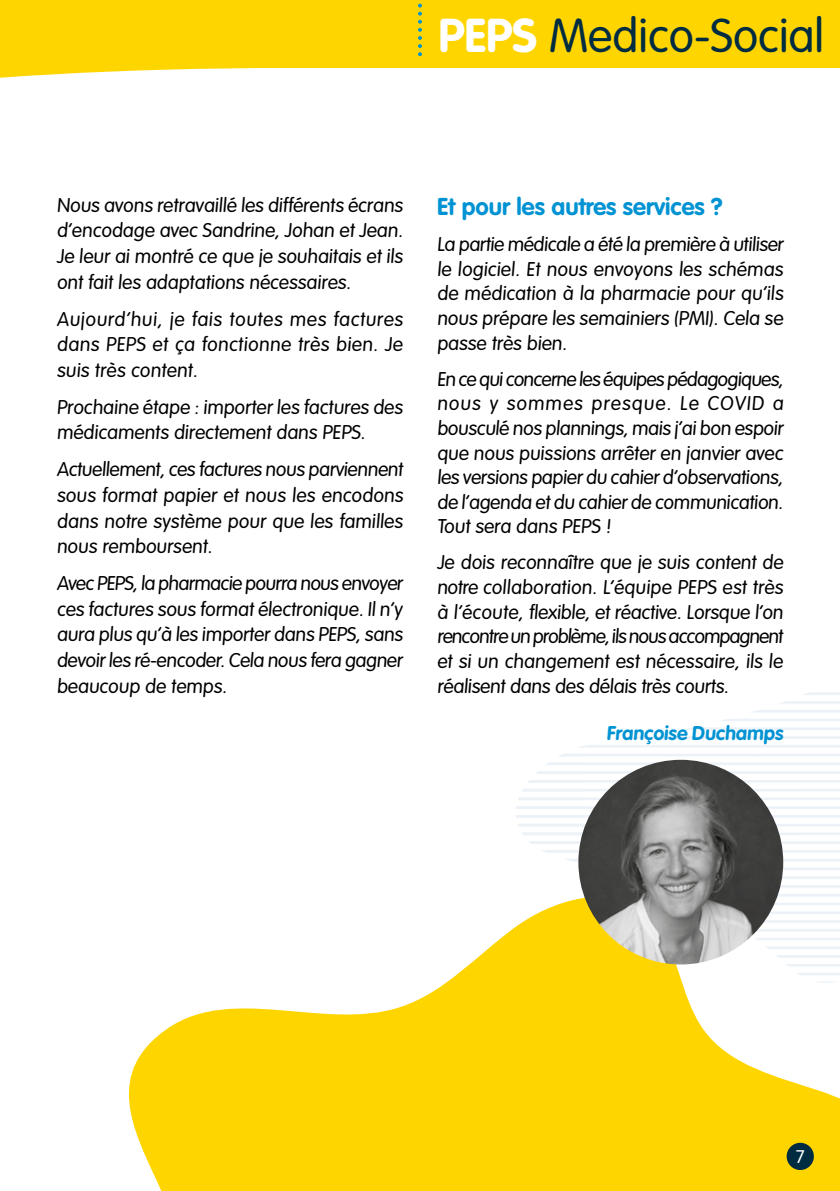
<style>
.page{position:relative;width:840px;height:1191px;background:#fff}
.page>*{position:absolute;margin:0;border:0;box-sizing:border-box;transform-origin:0 0}
.t1{font:300 46.8px "VAG Rounded Std";color:#002c42}
.t2{font:700 24px "VAG Rounded Std";color:#0093d3}
.t3{font:300 19.6px/24.6px "VAG Rounded Std";color:#000;text-align:justify}
.t4{font:700 19.6px "VAG Rounded Std";color:#0093d3}
.t5{font:300 18px "VAG Rounded Std";color:#fff}
.s1{font-weight:700;color:#fff}
</style>
<div class="page">
<hr style="left:494px;top:841px;width:88px;height:3px;background:#e2ebf5">
<hr style="left:494px;top:859px;width:88px;height:2px;background:#e2ebf5">
<hr style="left:494px;top:876px;width:88px;height:3px;background:#e2ebf5">
<hr style="left:494px;top:850px;width:88px;height:2px;background:#e2ebf5">
<hr style="left:494px;top:867px;width:88px;height:3px;background:#e2ebf5">
<hr style="left:494px;top:753px;width:88px;height:3px;background:#e2ebf5">
<hr style="left:494px;top:771px;width:88px;height:3px;background:#e2ebf5">
<hr style="left:494px;top:788px;width:88px;height:3px;background:#e2ebf5">
<hr style="left:494px;top:806px;width:88px;height:3px;background:#e2ebf5">
<hr style="left:494px;top:824px;width:88px;height:2px;background:#e2ebf5">
<hr style="left:494px;top:762px;width:88px;height:3px;background:#e2ebf5">
<hr style="left:494px;top:780px;width:88px;height:2px;background:#e2ebf5">
<hr style="left:494px;top:797px;width:88px;height:3px;background:#e2ebf5">
<hr style="left:494px;top:815px;width:88px;height:2px;background:#e2ebf5">
<hr style="left:494px;top:832px;width:88px;height:3px;background:#e2ebf5">
<hr style="left:494px;top:701px;width:88px;height:3px;background:#e2ebf5">
<hr style="left:494px;top:718px;width:88px;height:3px;background:#e2ebf5">
<hr style="left:494px;top:736px;width:88px;height:3px;background:#e2ebf5">
<hr style="left:494px;top:692px;width:88px;height:3px;background:#e2ebf5">
<hr style="left:494px;top:710px;width:88px;height:2px;background:#e2ebf5">
<hr style="left:494px;top:727px;width:88px;height:3px;background:#e2ebf5">
<hr style="left:494px;top:745px;width:88px;height:2px;background:#e2ebf5">
<hr style="left:582px;top:753px;width:88px;height:3px;background:#e2ebf5">
<hr style="left:582px;top:771px;width:88px;height:3px;background:#e2ebf5">
<hr style="left:582px;top:788px;width:88px;height:3px;background:#e2ebf5">
<hr style="left:582px;top:806px;width:88px;height:3px;background:#e2ebf5">
<hr style="left:582px;top:824px;width:88px;height:2px;background:#e2ebf5">
<hr style="left:582px;top:762px;width:88px;height:3px;background:#e2ebf5">
<hr style="left:582px;top:780px;width:88px;height:2px;background:#e2ebf5">
<hr style="left:582px;top:797px;width:88px;height:3px;background:#e2ebf5">
<hr style="left:582px;top:815px;width:88px;height:2px;background:#e2ebf5">
<svg style="left:569px;top:745px;width:13px;height:2px"></svg>
<hr style="left:582px;top:736px;width:88px;height:3px;background:#e2ebf5">
<hr style="left:582px;top:745px;width:88px;height:2px;background:#e2ebf5">
<hr style="left:670px;top:753px;width:87px;height:3px;background:#e2ebf5">
<hr style="left:670px;top:771px;width:87px;height:3px;background:#e2ebf5">
<hr style="left:670px;top:788px;width:87px;height:3px;background:#e2ebf5">
<hr style="left:670px;top:762px;width:87px;height:3px;background:#e2ebf5">
<hr style="left:670px;top:780px;width:87px;height:2px;background:#e2ebf5">
<hr style="left:670px;top:718px;width:87px;height:3px;background:#e2ebf5">
<hr style="left:670px;top:736px;width:87px;height:3px;background:#e2ebf5">
<hr style="left:670px;top:710px;width:87px;height:2px;background:#e2ebf5">
<hr style="left:670px;top:727px;width:87px;height:3px;background:#e2ebf5">
<hr style="left:670px;top:745px;width:87px;height:2px;background:#e2ebf5">
<hr style="left:757px;top:841px;width:82px;height:3px;background:#e2ebf5">
<hr style="left:757px;top:859px;width:82px;height:2px;background:#e2ebf5">
<hr style="left:757px;top:876px;width:82px;height:3px;background:#e2ebf5">
<hr style="left:757px;top:850px;width:82px;height:2px;background:#e2ebf5">
<hr style="left:757px;top:867px;width:82px;height:3px;background:#e2ebf5">
<hr style="left:757px;top:753px;width:82px;height:3px;background:#e2ebf5">
<hr style="left:757px;top:771px;width:82px;height:3px;background:#e2ebf5">
<hr style="left:757px;top:788px;width:82px;height:3px;background:#e2ebf5">
<hr style="left:757px;top:806px;width:82px;height:3px;background:#e2ebf5">
<hr style="left:757px;top:823px;width:82px;height:3px;background:#e2ebf5">
<hr style="left:757px;top:762px;width:82px;height:3px;background:#e2ebf5">
<hr style="left:757px;top:780px;width:82px;height:2px;background:#e2ebf5">
<hr style="left:757px;top:797px;width:82px;height:3px;background:#e2ebf5">
<hr style="left:757px;top:815px;width:82px;height:2px;background:#e2ebf5">
<hr style="left:757px;top:832px;width:82px;height:3px;background:#e2ebf5">
<hr style="left:757px;top:701px;width:82px;height:3px;background:#e2ebf5">
<hr style="left:757px;top:692px;width:82px;height:3px;background:#e2ebf5">
<hr style="left:757px;top:710px;width:82px;height:1px;background:#e2ebf5">
<svg style="left:128px;top:883px;width:711px;height:308px;fill:#ffd500"></svg>
<svg style="left:0;top:68px;width:258px;height:10px"></svg>
<div style="left:0;top:0;width:839px;height:68px;background:#ffd500"></div>
<img style="left:578px;top:760px;width:204px;height:204px;border-radius:102px">
<svg style="left:418px;top:3px;width:4px;height:52px"></svg>
<div style="left:786px;top:1142px;width:27px;height:28px;background:#002c42;border-radius:50%"></div>
<h1 class="t1" style="left:438px;top:9px;width:387px"><span class="s1">PEPS</span> Medico-Social</h1>
<p class="t3" style="left:57px;top:193px;width:349px;line-height:25.6px">Nous avons retravaillé les différents écrans d’encodage avec Sandrine, Johan et Jean.<br>Je leur ai montré ce que je souhaitais et ils ont fait les adaptations nécessaires.</p>
<p class="t3" style="left:57px;top:307px;width:349px;line-height:25.6px">Aujourd’hui, je fais toutes mes factures dans PEPS et ça fonctionne très bien. Je suis très content.</p>
<p class="t3" style="left:57px;top:395px;width:349px;line-height:25.6px">Prochaine étape : importer les factures des médicaments directement dans PEPS.</p>
<p class="t3" style="left:57px;top:457px;width:350px;line-height:25.6px">Actuellement, ces factures nous parviennent sous format papier et nous les encodons dans notre système pour que les familles nous remboursent.</p>
<p class="t3" style="left:57px;top:571px;width:349px;line-height:25.6px">Avec PEPS,la pharmacie pourra nous envoyer ces factures sous format électronique. Il n’y aura plus qu’à les importer dans PEPS, sans devoir les ré-encoder. Cela nous fera gagner beaucoup de temps.</p>
<p class="t2" style="left:437px;top:193px;width:287px">Et pour les autres services ?</p>
<p class="t3" style="left:437px;top:233px;width:350px">La partie médicale a été la première à utiliser le logiciel. Et nous envoyons les schémas de médication à la pharmacie pour qu’ils nous prépare les semainiers (PMI). Cela se passe très bien.</p>
<p class="t3" style="left:437px;top:367px;width:350px">En ce quiconcerne les équipes pédagogiques, nous y sommes presque. Le COVID a bousculé nos plannings, mais j’ai bon espoir que nous puissions arrêter en janvier avec les versions papier du cahier d’observations, de l’agenda et du cahier de communication.<br>Tout sera dans PEPS !</p>
<p class="t3" style="left:437px;top:551px;width:350px">Je dois reconnaître que je suis content de notre collaboration. L’équipe PEPS est très à l’écoute, flexible, et réactive. Lorsque l’on rencontre un problème,ils nous accompagnent et si un changement est nécessaire, ils le réalisent dans des délais très courts.</p>
<p class="t4" style="left:606px;top:721px;width:180px">Françoise Duchamps</p>
<p class="t5" style="left:795px;top:1146px;width:10px">7</p>
</div>
